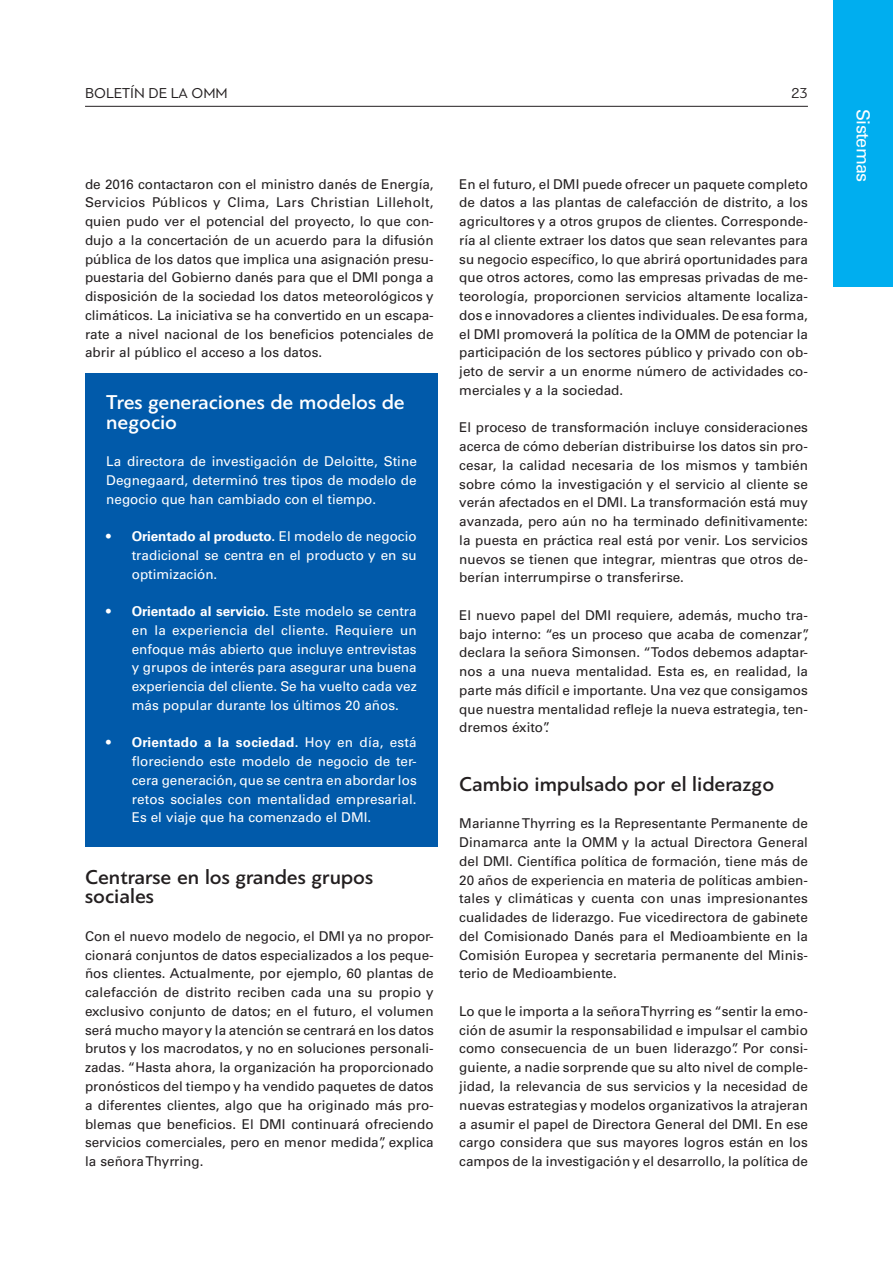
<style>
.page{position:relative;width:893px;height:1263px;background:#fff}
.page>*{position:absolute;margin:0;border:0;box-sizing:border-box;transform-origin:0 0}
.t1{font:500 21px/19.5px "PF Bague Sans Pro";color:#231f20}
.t2{font:500 21px/19.5px "PF Bague Sans Pro";color:#fff}
.t3{font:18px "Univers LTCYR 55 Roman";letter-spacing:-.04em;color:#fff}
.t4{font:15px "PF Bague Sans Pro";color:#231f20}
.t5{font:13.5px/18.8px "Univers LTCYR 55 Roman";color:#231f20;text-align:justify}
.t6{font:13.5px/18.8px "Univers LTCYR 55 Roman";color:#fff;text-align:justify}
.t7{font:700 13.5px "Univers LTCYR 65";color:#fff}
.s1{font-family:"Univers LTCYR 55 Roman";font-weight:400}
</style>
<div class="page">
<hr style="left:85px;top:106px;width:723px;height:1px;background:#231f20">
<div style="left:85px;top:373px;width:353px;height:473px;background:#015aaa"></div>
<div style="left:833px;top:0;width:60px;height:286px;background:#00aeef"></div>
<p class="t4" style="left:85px;top:84px;width:144px">BOLETÍN DE LA OMM</p>
<p class="t4" style="left:791px;top:84px;width:18px">23</p>
<p class="t5" style="left:85px;top:174px;width:350px">de 2016 contactaron con el ministro danés de Energía, Servicios Públicos y Clima, Lars Christian Lilleholt, quien pudo ver el potencial del proyecto, lo que con&shy;dujo a la concertación de un acuerdo para la difusión pública de los datos que implica una asignación presu&shy;puestaria del Gobierno danés para que el DMI ponga a disposición de la sociedad los datos meteorológicos y climáticos. La iniciativa se ha convertido en un escapa&shy;rate a nivel nacional de los beneficios potenciales de abrir al público el acceso a los datos.</p>
<h1 class="t2" style="left:106px;top:392px;width:300px">Tres generaciones de modelos de negocio</h1>
<p class="t6" style="left:106px;top:451px;width:312px">La directora de investigación de Deloitte, Stine Degnegaard, determinó tres tipos de modelo de negocio que han cambiado con el tiempo.</p>
<p class="t7" style="left:106px;top:527px;width:312px"><span class="s1">•</span> Orientado al producto. <span class="s1">El modelo de negocio</span></p>
<p class="t6" style="left:132px;top:545px;width:286px">tradicional se centra en el producto y en su optimización.</p>
<p class="t7" style="left:106px;top:602px;width:312px"><span class="s1">•</span> Orientado al servicio. <span class="s1">Este modelo se centra</span></p>
<p class="t6" style="left:132px;top:620px;width:286px">en la experiencia del cliente. Requiere un enfoque más abierto que incluye entrevistas y grupos de interés para asegurar una buena experiencia del cliente. Se ha vuelto cada vez más popular durante los últimos 20 años.</p>
<p class="t7" style="left:106px;top:733px;width:312px"><span class="s1">•</span> Orientado a la sociedad. <span class="s1">Hoy en día, está</span></p>
<p class="t6" style="left:132px;top:751px;width:286px">floreciendo este modelo de negocio de ter&shy;cera generación, que se centra en abordar los retos sociales con mentalidad empresarial.<br>Es el viaje que ha comenzado el DMI.</p>
<h1 class="t1" style="left:85px;top:867px;width:290px">Centrarse en los grandes grupos sociales</h1>
<p class="t5" style="left:85px;top:926px;width:350px">Con el nuevo modelo de negocio, el DMI ya no propor&shy;cionará conjuntos de datos especializados a los peque&shy;ños clientes. Actualmente, por ejemplo, 60 plantas de calefacción de distrito reciben cada una su propio y exclusivo conjunto de datos; en el futuro, el volumen será mucho mayor y la atención se centrará en los datos brutos y los macrodatos, y no en soluciones personali&shy;zadas. “Hasta ahora, la organización ha proporcionado pronósticos del tiempo y ha vendido paquetes de datos a diferentes clientes, algo que ha originado más pro&shy;blemas que beneficios. El DMI continuará ofreciendo servicios comerciales, pero en menor medida”, explica la señora Thyrring.</p>
<p class="t5" style="left:459px;top:174px;width:350px">En el futuro, el DMI puede ofrecer un paquete completo de datos a las plantas de calefacción de distrito, a los agricultores y a otros grupos de clientes. Corresponde&shy;ría al cliente extraer los datos que sean relevantes para su negocio específico, lo que abrirá oportunidades para que otros actores, como las empresas privadas de me&shy;teorología, proporcionen servicios altamente localiza&shy;dos e innovadores a clientes individuales. De esa forma, el DMI promoverá la política de la OMM de potenciar la participación de los sectores público y privado con ob&shy;jeto de servir a un enorme número de actividades co&shy;merciales y a la sociedad.</p>
<p class="t5" style="left:459px;top:418px;width:350px">El proceso de transformación incluye consideraciones acerca de cómo deberían distribuirse los datos sin pro&shy;cesar, la calidad necesaria de los mismos y también sobre cómo la investigación y el servicio al cliente se verán afectados en el DMI. La transformación está muy avanzada, pero aún no ha terminado definitivamente: la puesta en práctica real está por venir. Los servicios nuevos se tienen que integrar, mientras que otros de&shy;berían interrumpirse o transferirse.</p>
<p class="t5" style="left:459px;top:605px;width:352px;text-align:left">El nuevo papel del DMI requiere, además, mucho tra&shy;bajo interno: “es un proceso que acaba de comenzar”, declara la señora Simonsen. “Todos debemos adaptar&shy;nos a una nueva mentalidad. Esta es, en realidad, la parte más difícil e importante. Una vez que consigamos que nuestra mentalidad refleje la nueva estrategia, ten&shy;dremos éxito”.</p>
<h1 class="t1" style="left:459px;top:774px;width:316px">Cambio impulsado por el liderazgo</h1>
<p class="t5" style="left:459px;top:814px;width:350px">Marianne Thyrring es la Representante Permanente de Dinamarca ante la OMM y la actual Directora General del DMI. Científica política de formación, tiene más de 20 años de experiencia en materia de políticas ambien&shy;tales y climáticas y cuenta con unas impresionantes cualidades de liderazgo. Fue vicedirectora de gabinete del Comisionado Danés para el Medioambiente en la Comisión Europea y secretaria permanente del Minis&shy;terio de Medioambiente.</p>
<p class="t5" style="left:459px;top:1001px;width:350px">Lo que le importa a la señora Thyrring es “sentir la emo&shy;ción de asumir la responsabilidad e impulsar el cambio como consecuencia de un buen liderazgo”. Por consi&shy;guiente, a nadie sorprende que su alto nivel de comple&shy;jidad, la relevancia de sus servicios y la necesidad de nuevas estrategias y modelos organizativos la atrajeran a asumir el papel de Directora General del DMI. En ese cargo considera que sus mayores logros están en los campos de la investigación y el desarrollo, la política de</p>
<h2 class="t3" style="left:875px;top:109px;width:75px;rotate:90deg">Sistemas</h2>
</div>
